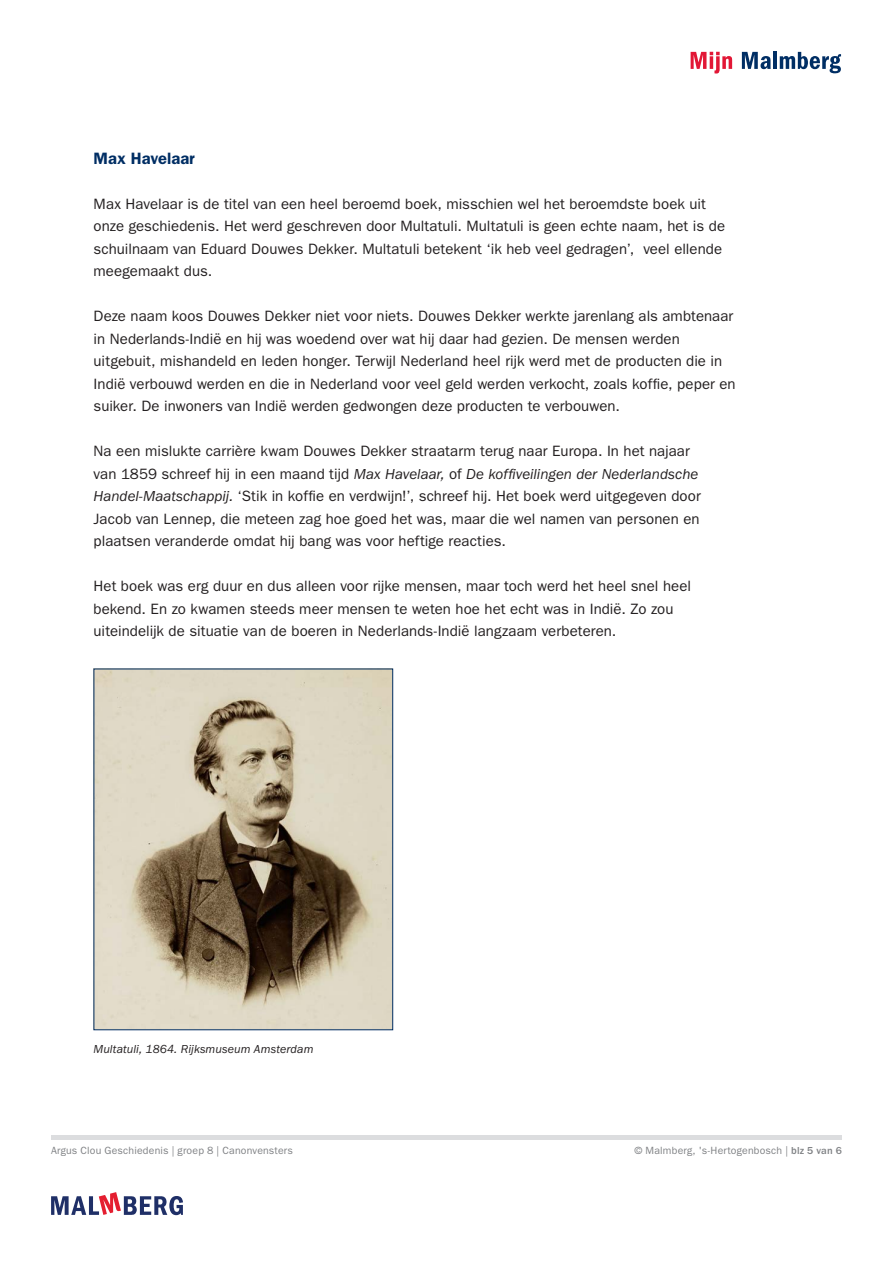
<style>
.page{position:relative;width:893px;height:1263px;background:#fff}
.page>*{position:absolute;margin:0;border:0;box-sizing:border-box;transform-origin:0 0}
.plat{font:600 16.5px "ITC Franklin Gothic Std";color:#002e64}
.plat-2{font:15px/22.5px "ITC Franklin Gothic Std";letter-spacing:.005em;color:#231f20}
.plat-3{font:italic 12px "ITC Franklin Gothic Std";letter-spacing:.005em;color:#231f20}
.plat-4{font:10.5px "ITC Franklin Gothic Std";letter-spacing:.015em;color:#808285}
.s1{font-style:italic}
.s2{font-weight:500}
</style>
<div class="page">
<svg style="left:51px;top:1192px;width:132px;height:23px"></svg>
<svg style="left:691px;top:52px;width:41px;height:22px"></svg>
<svg style="left:742px;top:52px;width:29px;height:17px"></svg>
<hr style="left:773px;top:52px;width:4px;height:17px;background:#002e64">
<svg style="left:780px;top:52px;width:61px;height:21px"></svg>
<div style="left:51px;top:1135px;width:791px;height:5px;background:#dcdddf"></div>
<img style="left:96px;top:671px;width:295px;height:357px">
<p class="plat" style="left:94px;top:148px;width:103px">Max Havelaar</p>
<p class="plat-2" style="left:94px;top:193px;width:633px">Max Havelaar is de titel van een heel beroemd boek, misschien wel het beroemdste boek uit onze geschiedenis. Het werd geschreven door Multatuli. Multatuli is geen echte naam, het is de schuilnaam van Eduard Douwes Dekker. Multatuli betekent ‘ik heb veel gedragen’, veel ellende meegemaakt dus.</p>
<p class="plat-2" style="left:94px;top:305px;width:644px">Deze naam koos Douwes Dekker niet voor niets. Douwes Dekker werkte jarenlang als ambtenaar in Nederlands-Indië en hij was woedend over wat hij daar had gezien. De mensen werden uitgebuit, mishandeld en leden honger. Terwijl Nederland heel rijk werd met de producten die in Indië verbouwd werden en die in Nederland voor veel geld werden verkocht, zoals koffie, peper en suiker. De inwoners van Indië werden gedwongen deze producten te verbouwen.</p>
<p class="plat-2" style="left:94px;top:440px;width:609px">Na een mislukte carrière kwam Douwes Dekker straatarm terug naar Europa. In het najaar van 1859 schreef hij in een maand tijd <span class="s1">Max Havelaar,</span> of <span class="s1">De koffiveilingen der Nederlandsche Handel-Maatschappij.</span> ‘Stik in koffie en verdwijn!’, schreef hij. Het boek werd uitgegeven door Jacob van Lennep, die meteen zag hoe goed het was, maar die wel namen van personen en plaatsen veranderde omdat hij bang was voor heftige reacties.</p>
<p class="plat-2" style="left:94px;top:575px;width:599px">Het boek was erg duur en dus alleen voor rijke mensen, maar toch werd het heel snel heel bekend. En zo kwamen steeds meer mensen te weten hoe het echt was in Indië. Zo zou uiteindelijk de situatie van de boeren in Nederlands-Indië langzaam verbeteren.</p>
<p class="plat-3" style="left:94px;top:1042px;width:221px">Multatuli, 1864. Rijksmuseum Amsterdam</p>
<p class="plat-4" style="left:51px;top:1144px;width:244px">Argus Clou Geschiedenis | groep 8 | Canonvensters</p>
<p class="plat-4" style="left:634px;top:1144px;width:209px">© Malmberg, 's-Hertogenbosch | <span class="s2">blz 5 van 6</span></p>
</div>
